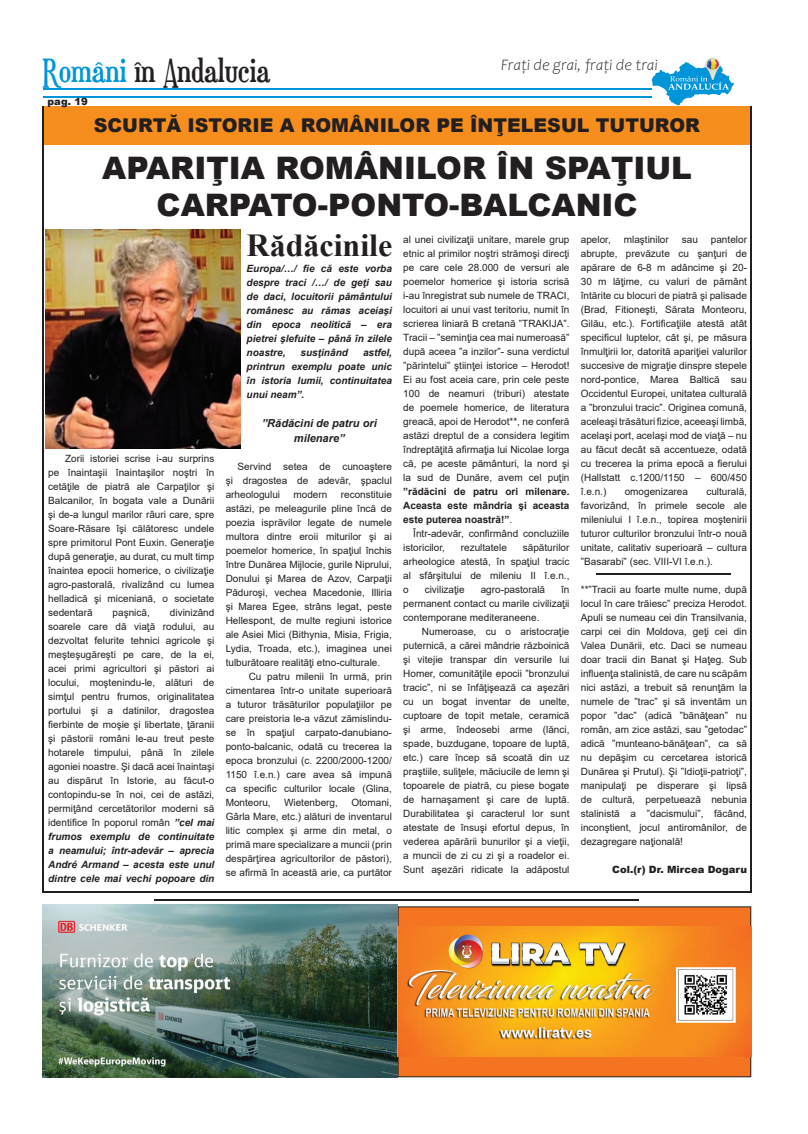
<style>
.page{position:relative;width:808px;height:1134px;background:#fff}
.page>*{position:absolute;margin:0;border:0;box-sizing:border-box;transform-origin:0 0}
.t1{font:34px "Euphorigenic";color:#231f20}
.t2{font:700 32px "Times New Roman";color:#231f20}
.t3{font:900 31px/37.2px "Arial";color:#231f20;text-align:center}
.t4{font:900 19px "Arial";color:#231f20}
.t5{font:italic 300 16px "Candara";color:#231f20}
.t6{font:italic 700 11px/15px "Arial";color:#231f20;text-align:center}
.t7{font:10px/14px "Arial";color:#231f20;text-align:justify}
.t8{font:italic 700 10px/14px "Arial";color:#231f20;text-align:justify}
.t9{font:700 10px/14px "Arial";color:#231f20;text-align:justify}
.t10{font:900 10px "Arial";color:#231f20}
.s1{color:#0095d9}
.s2{font-weight:400}
.s3{font-weight:700;font-style:italic}
</style>
<div class="page">
<svg style="left:398px;top:906px;width:353px;height:171px;background:#ea7222"></svg>
<hr style="left:43px;top:96px;width:609px;height:1px;background:#0095d9">
<div style="left:43px;top:106px;width:708px;height:38px;background:#f68e1e"></div>
<hr style="left:43px;top:88px;width:609px;height:1px;background:#0095d9">
<img style="left:45px;top:230px;width:196px;height:219px">
<hr style="left:43px;top:106px;width:1px;height:786px;background:#231f20">
<hr style="left:43px;top:892px;width:708px;height:1px;background:#231f20">
<hr style="left:750px;top:106px;width:1px;height:786px;background:#231f20">
<hr style="left:154px;top:899px;width:485px;height:1px;background:#231f20">
<hr style="left:154px;top:900px;width:485px;height:1px;background:#231f20">
<hr style="left:596px;top:573px;width:135px;height:1px;background:#231f20">
<hr style="left:596px;top:574px;width:135px;height:1px;background:#231f20">
<img style="left:706px;top:57px;width:14px;height:5px">
<svg style="left:652px;top:62px;width:82px;height:44px"></svg>
<img style="left:43px;top:904px;width:355px;height:173px">
<img style="left:398px;top:927px;width:353px;height:130px">
<h1 class="t1" style="left:43px;top:54px;width:230px"><span class="s1">Români</span> în Andalucia</h1>
<h3 class="t4" style="left:94px;top:111px;width:608px">SCURTĂ ISTORIE A ROMÂNILOR PE ÎNŢELESUL TUTUROR</h3>
<h3 class="t5" style="left:501px;top:56px;width:159px">Frați de grai, frați de trai</h3>
<p class="t10" style="left:48px;top:94px;width:42px">pag. 19</p>
<h3 class="t3" style="left:102px;top:149px;width:591px">APARIŢIA ROMÂNILOR ÎN SPAŢIUL<br>CARPATO-PONTO-BALCANIC</h3>
<h2 class="t2" style="left:247px;top:223px;width:147px">Rădăcinile</h2>
<p class="t7" style="left:403px;top:232px;width:168px">al unei civilizaţii unitare, marele grup etnic al primilor noştri strămoşi direcţi pe care cele 28.000 de versuri ale poemelor homerice şi istoria scrisă i-au înregistrat sub numele de TRACI, locuitori ai unui vast teritoriu, numit în scrierea liniară B cretană ”TRAKIJA”.<br>Tracii – ”seminţia cea mai numeroasă” după aceea ”a inzilor”- suna verdictul ”părintelui” ştiinţei istorice – Herodot!<br>Ei au fost aceia care, prin cele peste 100 de neamuri (triburi) atestate de poemele homerice, de literatura greacă, apoi de Herodot**, ne conferă astăzi dreptul de a considera legitim îndreptăţită afirmaţia lui Nicolae Iorga că, pe aceste pământuri, la nord şi la sud de Dunăre, avem cel puţin</p>
<p class="t9" style="left:403px;top:484px;width:168px">”rădăcini de patru ori milenare.<br>Aceasta este mândria şi aceasta este puterea noastră!”<span class="s2">.</span></p>
<p class="t7" style="left:403px;top:526px;width:168px;text-indent:10px">Într-adevăr, confirmând concluziile istoricilor,</p>
<p class="t7" style="left:581px;top:232px;width:168px;text-indent:130px">pantelor abrupte, prevăzute cu şanţuri de apărare de 6-8 m adâncime şi 20- 30 m lăţime, cu valuri de pământ întărite cu blocuri de piatră şi palisade (Brad, Fitioneşti, Sărata Monteoru, Gilău, etc.). Fortificaţiile atestă atât specificul luptelor, cât şi, pe măsura înmulţirii lor, datorită apariţiei valurilor succesive de migraţie dinspre stepele nord-pontice, Marea Baltică sau Occidentul Europei, unitatea culturală a ”bronzului tracic”. Originea comună, aceleaşi trăsături fizice, aceeaşi limbă, acelaşi port, acelaşi mod de viaţă – nu au făcut decât să accentueze, odată cu trecerea la prima epocă a fierului (Hallstatt c.1200/1150 – 600/450 î.e.n.)</p>
<p class="t7" style="left:581px;top:232px;width:32px">apelor,</p>
<p class="t7" style="left:624px;top:232px;width:46px">mlaştinilor</p>
<p class="t7" style="left:682px;top:232px;width:18px">sau</p>
<p class="t8" style="left:247px;top:262px;width:147px">Europa/…/ fie că este vorba despre traci /…/ de geţi sau de daci, locuitorii pământului românesc au rămas aceiaşi din epoca neolitică – era pietrei şlefuite – până în zilele noastre,</p>
<p class="t8" style="left:301px;top:346px;width:49px">susţinând</p>
<p class="t8" style="left:247px;top:346px;width:147px;text-indent:116px">astfel, printrun exemplu poate unic în istoria lumii, continuitatea unui neam”.</p>
<p class="t6" style="left:262px;top:416px;width:116px">”Rădăcini de patru ori milenare”</p>
<p class="t7" style="left:226px;top:459px;width:168px;text-indent:12px">Servind setea de cunoaştere şi dragostea de adevăr, şpaclul arheologului</p>
<p class="t7" style="left:48px;top:451px;width:168px;text-indent:17px">Zorii istoriei scrise i-au surprins pe înaintaşii înaintaşilor noştri în cetăţile de piatră ale Carpaţilor şi Balcanilor, în bogata vale a Dunării şi de-a lungul marilor râuri care, spre Soare-Răsare îşi călătoresc undele spre primitorul Pont Euxin. Generaţie după generaţie, au durat, cu mult timp înaintea epocii homerice, o civilizaţie agro-pastorală, rivalizând cu lumea helladică şi miceniană, o societate sedentară</p>
<p class="t7" style="left:581px;top:484px;width:168px;text-indent:126px">culturală, favorizând, în primele secole ale mileniului I î.e.n., topirea moştenirii tuturor culturilor bronzului într-o nouă unitate, calitativ superioară – cultura ”Basarabi” (sec. VIII-VI î.e.n.).</p>
<p class="t7" style="left:581px;top:582px;width:168px">**”Tracii au foarte multe nume, după locul în care trăiesc” preciza Herodot.<br>Apuli se numeau cei din Transilvania, carpi cei din Moldova, geţi cei din Valea Dunării, etc. Daci se numeau doar tracii din Banat şi Haţeg. Sub influenţa stalinistă, de care nu scăpăm nici astăzi, a trebuit să renunţăm la numele de ”trac” şi să inventăm un popor ”dac” (adică ”bănăţean” nu român, am zice astăzi, sau ”getodac” adică ”munteano-bănăţean”, ca să nu depăşim cu cercetarea istorică Dunărea şi Prutul). Şi ”Idioţii-patrioţi”, manipulaţi pe disperare şi lipsă de cultură, perpetuează nebunia stalinistă a ”dacismului”, făcând, inconştient, jocul antiromânilor, de dezagregare naţională!</p>
<p class="t10" style="left:612px;top:862px;width:136px">Col.(r) Dr. Mircea Dogaru</p>
<p class="t7" style="left:625px;top:484px;width:65px">omogenizarea</p>
<p class="t7" style="left:226px;top:487px;width:168px;text-indent:115px">reconstituie astăzi, pe meleagurile pline încă de poezia isprăvilor legate de numele multora dintre eroii miturilor şi ai poemelor homerice, în spaţiul închis între Dunărea Mijlocie, gurile Niprului, Donului şi Marea de Azov, Carpaţii Păduroşi, vechea Macedonie, Illiria şi Marea Egee, strâns legat, peste Hellespont, de multe regiuni istorice ale Asiei Mici (Bithynia, Misia, Frigia, Lydia, Troada, etc.), imaginea unei tulburătoare realităţi etno-culturale.</p>
<p class="t7" style="left:226px;top:669px;width:168px;text-indent:23px">Cu patru milenii în urmă, prin cimentarea într-o unitate superioară a tuturor trăsăturilor populaţiilor pe care preistoria le-a văzut zămislindu&shy;se în spaţiul carpato-danubiano&shy;ponto-balcanic, odată cu trecerea la epoca bronzului (c. 2200/2000-1200/ 1150 î.e.n.) care avea să impună ca specific culturilor locale (Glina, Monteoru,</p>
<p class="t7" style="left:293px;top:487px;width:35px">modern</p>
<p class="t7" style="left:403px;top:540px;width:168px;text-indent:119px">săpăturilor arheologice atestă, în spaţiul tracic al sfârşitului de mileniu II î.e.n., o</p>
<p class="t7" style="left:461px;top:540px;width:48px">rezultatele</p>
<p class="t7" style="left:403px;top:582px;width:168px;text-indent:158px">în permanent contact cu marile civilizaţii contemporane mediteraneene.</p>
<p class="t7" style="left:403px;top:624px;width:168px;text-indent:19px">Numeroase, cu o aristocraţie puternică, a cărei mândrie războinică şi vitejie transpar din versurile lui Homer, comunităţile epocii ”bronzului tracic”, ni se înfăţişează ca aşezări cu un bogat inventar de unelte, cuptoare de topit metale, ceramică şi arme, îndeosebi arme (lănci, spade, buzdugane, topoare de luptă, etc.) care încep să scoată din uz praştiile, suliţele, măciucile de lemn şi topoarele de piatră, cu piese bogate de harnaşament şi care de luptă.<br>Durabilitatea şi caracterul lor sunt atestate de însuşi efortul depus, în vederea apărării bunurilor şi a vieţii, a muncii de zi cu zi şi a roadelor ei.<br>Sunt aşezări ridicate la adăpostul</p>
<p class="t7" style="left:425px;top:582px;width:41px">civilizaţie</p>
<p class="t7" style="left:481px;top:582px;width:66px">agro-pastorală</p>
<p class="t7" style="left:48px;top:605px;width:168px;text-indent:122px">divinizând soarele care dă viaţă rodului, au dezvoltat felurite tehnici agricole şi meşteşugăreşti pe care, de la ei, acei primi agricultori şi păstori ai locului, moştenindu-le, alături de simţul pentru frumos, originalitatea portului şi a datinilor, dragostea fierbinte de moşie şi libertate, ţăranii şi păstorii români le-au treut peste hotarele timpului, până în zilele agoniei noastre. Şi dacă acei înaintaşi au dispărut în Istorie, au făcut-o contopindu-se în noi, cei de astăzi, permiţând cercetătorilor moderni să identifice în poporul român <span class="s3">”cel mai frumos exemplu de continuitate a neamului; într-adevăr – aprecia André Armand – acesta este unul dintre cele mai vechi popoare din</span></p>
<p class="t7" style="left:113px;top:605px;width:39px">paşnică,</p>
<p class="t7" style="left:226px;top:795px;width:168px;text-indent:126px">Otomani, Gârla Mare, etc.) alături de inventarul litic complex şi arme din metal, o primă mare specializare a muncii (prin despărţirea agricultorilor de păstori), se afirmă în această arie, ca purtător</p>
<p class="t7" style="left:284px;top:795px;width:55px">Wietenberg,</p>
</div>
